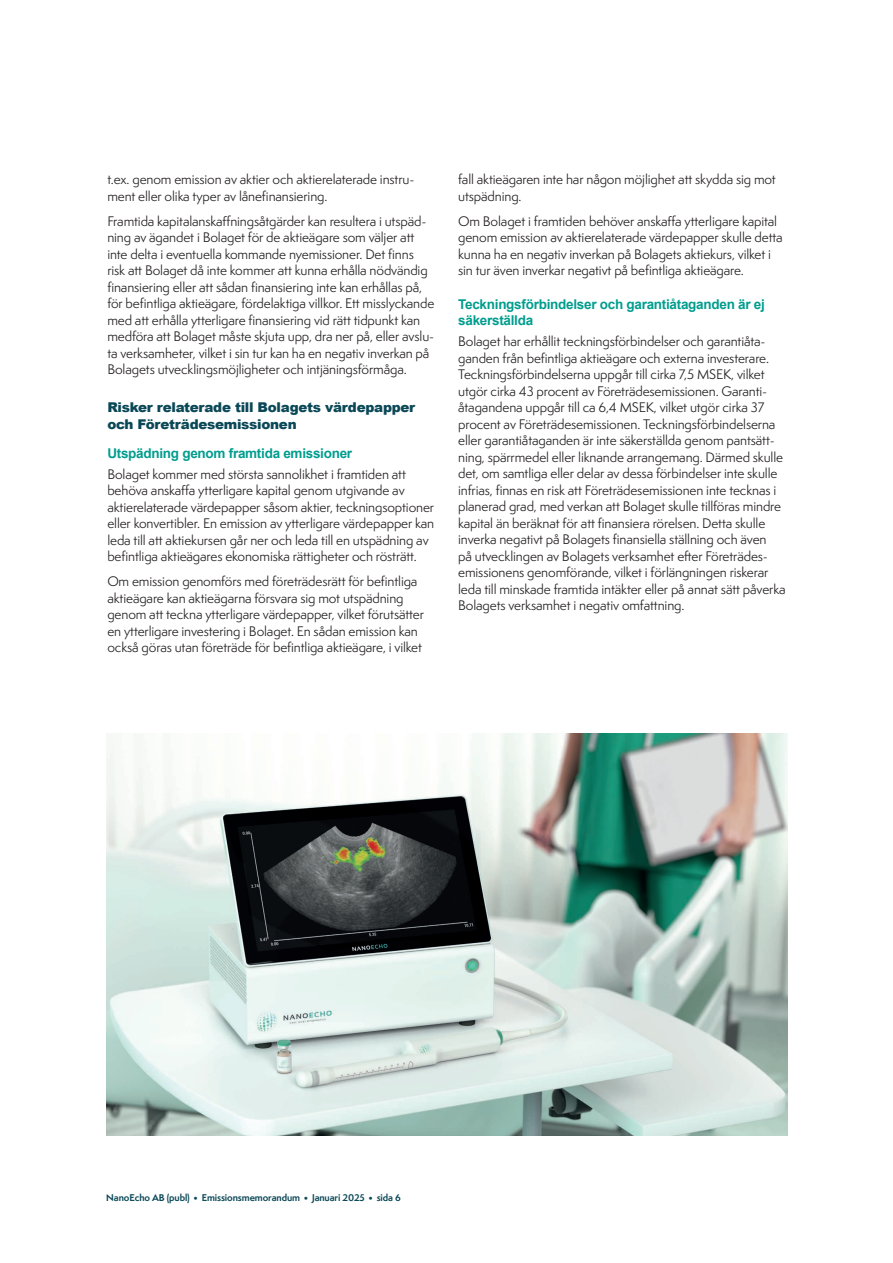
<style>
.page{position:relative;width:893px;height:1263px;background:#fff}
.page>*{position:absolute;margin:0;border:0;box-sizing:border-box;transform-origin:0 0}
.t1{font:700 13.5px/16.5px "Arial";letter-spacing:-.02em;color:#009d8e}
.t2{font:900 13.5px/16.5px "Arial";letter-spacing:-.02em;color:#0b4857}
.t3{font:12.75px/16.5px "Semplicita Pro";letter-spacing:-.01em;color:#231f20}
.t4{font:700 9px "Semplicita Pro";letter-spacing:-.01em;color:#0b4857}
</style>
<div class="page">
<img style="left:106px;top:733px;width:682px;height:402px">
<p class="t3" style="left:107px;top:171px;width:309px">t.ex. genom emission av aktier och aktierelaterade instru&shy;ment eller olika typer av lånefinansiering.</p>
<p class="t3" style="left:107px;top:213px;width:329px">Framtida kapitalanskaffningsåtgärder kan resultera i utspäd&shy;ning av ägandet i Bolaget för de aktieägare som väljer att inte delta i eventuella kommande nyemissioner. Det finns risk att Bolaget då inte kommer att kunna erhålla nödvändig finansiering eller att sådan finansiering inte kan erhållas på, för befintliga aktieägare, fördelaktiga villkor. Ett misslyckande med att erhålla ytterligare finansiering vid rätt tidpunkt kan medföra att Bolaget måste skjuta upp, dra ner på, eller avslu&shy;ta verksamheter, vilket i sin tur kan ha en negativ inverkan på Bolagets utvecklingsmöjligheter och intjäningsförmåga.</p>
<p class="t2" style="left:107px;top:399px;width:309px">Risker relaterade till Bolagets värdepapper och Företrädesemissionen</p>
<p class="t1" style="left:107px;top:445px;width:246px">Utspädning genom framtida emissioner</p>
<p class="t3" style="left:107px;top:465px;width:328px">Bolaget kommer med största sannolikhet i framtiden att behöva anskaffa ytterligare kapital genom utgivande av aktierelaterade värdepapper såsom aktier, teckningsoptioner eller konvertibler. En emission av ytterligare värdepapper kan leda till att aktiekursen går ner och leda till en utspädning av befintliga aktieägares ekonomiska rättigheter och rösträtt.</p>
<p class="t3" style="left:107px;top:573px;width:318px">Om emission genomförs med företrädesrätt för befintliga aktieägare kan aktieägarna försvara sig mot utspädning genom att teckna ytterligare värdepapper, vilket förutsätter en ytterligare investering i Bolaget. En sådan emission kan också göras utan företräde för befintliga aktieägare, i vilket</p>
<p class="t3" style="left:458px;top:171px;width:319px">fall aktieägaren inte har någon möjlighet att skydda sig mot utspädning.</p>
<p class="t3" style="left:458px;top:213px;width:326px">Om Bolaget i framtiden behöver anskaffa ytterligare kapital genom emission av aktierelaterade värdepapper skulle detta kunna ha en negativ inverkan på Bolagets aktiekurs, vilket i sin tur även inverkar negativt på befintliga aktieägare.</p>
<p class="t1" style="left:458px;top:296px;width:308px">Teckningsförbindelser och garantiåtaganden är ej säkerställda</p>
<p class="t3" style="left:458px;top:333px;width:329px">Bolaget har erhållit teckningsförbindelser och garantiåta&shy;ganden från befintliga aktieägare och externa investerare.<br>Teckningsförbindelserna uppgår till cirka 7,5 MSEK, vilket utgör cirka 43 procent av Företrädesemissionen. Garanti&shy;åtagandena uppgår till ca 6,4 MSEK, vilket utgör cirka 37 procent av Företrädesemissionen. Teckningsförbindelserna eller garantiåtaganden är inte säkerställda genom pantsätt&shy;ning, spärrmedel eller liknande arrangemang. Därmed skulle det, om samtliga eller delar av dessa förbindelser inte skulle infrias, finnas en risk att Företrädesemissionen inte tecknas i planerad grad, med verkan att Bolaget skulle tillföras mindre kapital än beräknat för att finansiera rörelsen. Detta skulle inverka negativt på Bolagets finansiella ställning och även<br>på utvecklingen av Bolagets verksamhet efter Företrädes&shy;emissionens genomförande, vilket i förlängningen riskerar leda till minskade framtida intäkter eller på annat sätt påverka Bolagets verksamhet i negativ omfattning.</p>
<p class="t4" style="left:106px;top:1191px;width:296px">NanoEcho AB (publ) • Emissionsmemorandum • Januari 2025 • sida 6</p>
</div>
